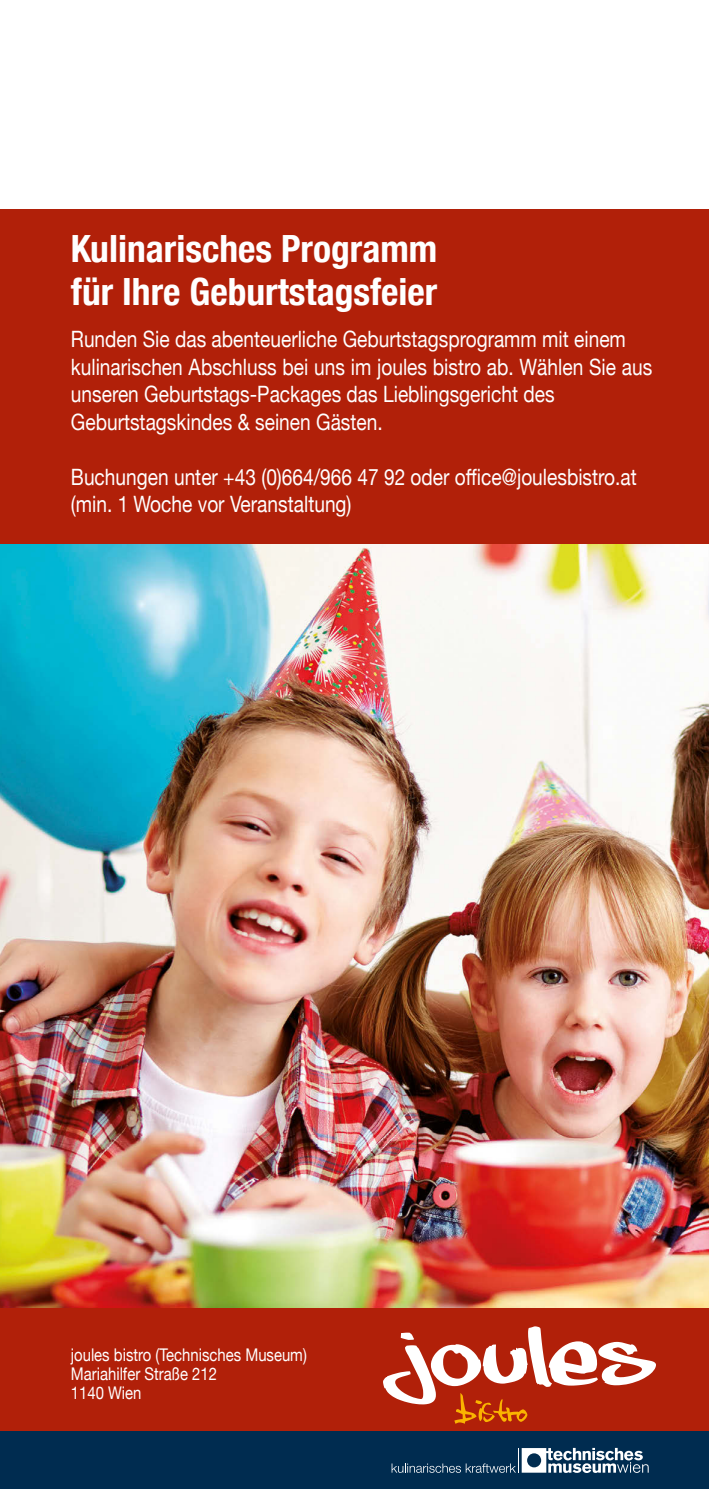
<style>
.page{position:relative;width:709px;height:1489px;background:#fff}
.page>*{position:absolute;margin:0;border:0;box-sizing:border-box;transform-origin:0 0}
.t1{font:700 condensed 37.5px/42.5px "Helvetica Neue";color:#fff}
.t2{font:22.5px/27.5px "Helvetica Neue";color:#fff;scale:.85 1}
.t3{font:17.5px/18.8px "Helvetica Neue";color:#fff;scale:.85 1}
</style>
<div class="page">
<img style="left:0;top:544px;width:709px;height:764px">
<div style="left:0;top:209px;width:709px;height:201px;background:#b12009"></div>
<div style="left:0;top:367px;width:709px;height:177px;background:#b12009"></div>
<div style="left:0;top:1308px;width:709px;height:130px;background:#b12009"></div>
<div style="left:0;top:1431px;width:709px;height:57px;background:#002c50"></div>
<svg style="left:391px;top:1447px;width:257px;height:25px"></svg>
<svg style="left:383px;top:1326px;width:273px;height:97px"></svg>
<h1 class="t1" style="left:71px;top:225px;width:368px">Kulinarisches Programm für Ihre Geburtstagsfeier</h1>
<p class="t2" style="left:71px;top:327px;width:685px">Runden Sie das abenteuerliche Geburtstagsprogramm mit einem kulinarischen Abschluss bei uns im joules bistro ab. Wählen Sie aus unseren Geburtstags-Packages das Lieblingsgericht des Geburtstagskindes &amp; seinen Gästen.</p>
<p class="t2" style="left:71px;top:464px;width:667px">Buchungen unter +43 (0)664/966 47 92 oder office@joulesbistro.at (min. 1 Woche vor Veranstaltung)</p>
<p class="t3" style="left:71px;top:1346px;width:279px">joules bistro (Technisches Museum)<br>Mariahilfer Straße 212<br>1140 Wien</p>
</div>
